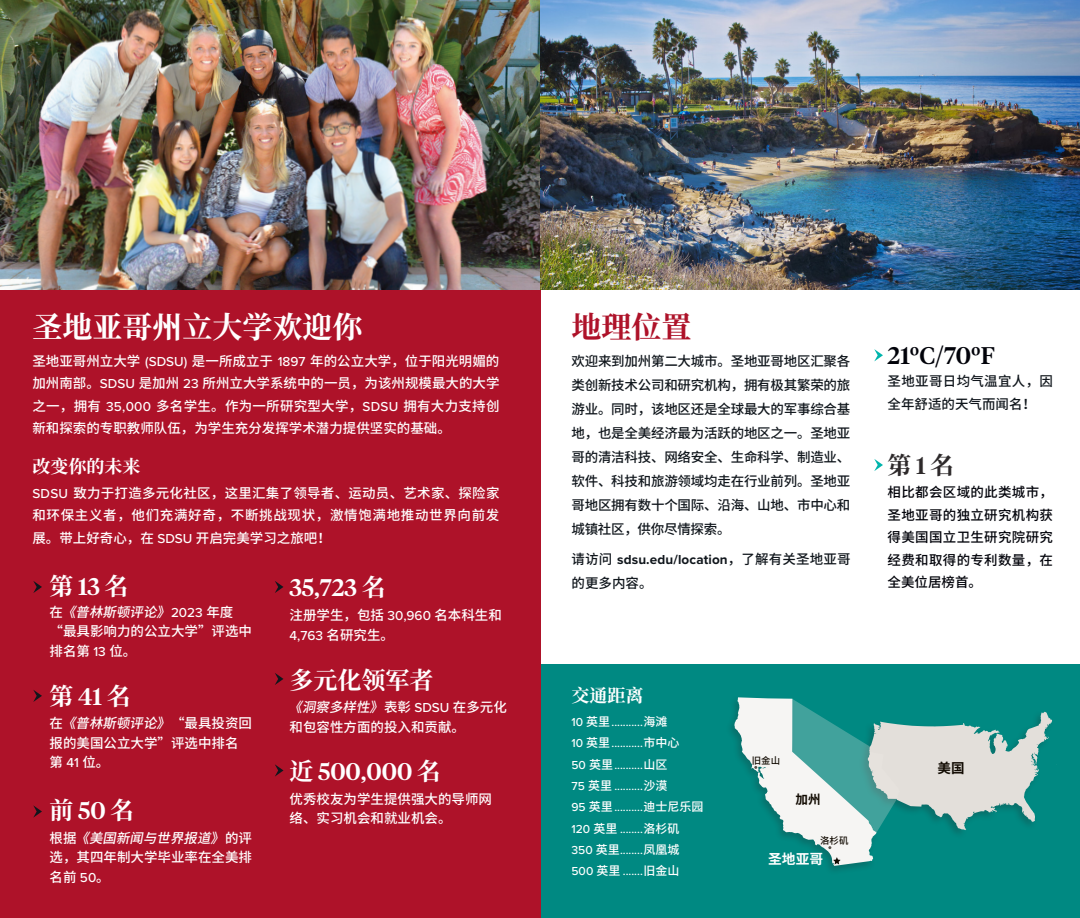
<style>
.page{position:relative;width:1080px;height:918px;background:#fff}
.page>*{position:absolute;margin:0;border:0;box-sizing:border-box;transform-origin:0 0}
.t1{font:700 30px "Noto Serif SC";color:#fff}
.t2{font:700 30px "Noto Serif SC";color:#ae1229}
.body{font:700 24px "Noto Serif SC";color:#fff}
.body-2{font:500 24px "Tiempos Headline";color:#fff}
.body-3{font:500 24px "Tiempos Headline";color:#010209}
.body-4{font:700 24px "Noto Serif SC";color:#2d292a}
.Section_Title{font:700 18px "Noto Serif SC";color:#fff}
.Body{font:700 13.8px "Noto Sans SC";color:#fff}
.Body-2{font:500 13.5px/22.5px "Noto Sans SC";letter-spacing:.02em;color:#fff;text-align:justify}
.Body-3{font:500 13.5px/24px "Noto Sans SC";letter-spacing:-.015em;color:#10161c;text-align:justify}
.body-5{font:500 13.5px/19.5px "Noto Sans SC";color:#fff}
.body-6{font:500 13.5px/22.5px "Noto Sans SC";letter-spacing:.025em;color:#010209;text-align:justify}
.Body-4{font:500 13.5px/22.5px "Noto Sans SC";letter-spacing:.01em;color:#10161c}
.Body-5{font:700 13.5px "Noto Sans SC";color:#120b02}
.Body-6{font:700 12.45px "Noto Sans SC";color:#120b02}
.body-7{font:500 12px "Proxima Nova";color:#fff}
.Body-7{font:500 9.45px "Noto Sans SC";color:#120b02}
.s1{font-family:"Proxima Nova"}
.s2{font-family:"Tiempos Headline";font-weight:500}
.s3{font-style:italic}
.s4{font-family:"Noto Serif SC";font-weight:700}
.s5{font-family:"Proxima Nova";font-weight:700}
.s6{font-family:"Noto Sans SC"}
</style>
<div class="page">
<div style="left:540px;top:664px;width:540px;height:254px;background:#008982"></div>
<div style="left:0;top:289px;width:541px;height:629px;background:#ae1229"></div>
<svg style="left:734px;top:697px;width:319px;height:169px"></svg>
<img style="left:0;top:0;width:1080px;height:289px">
<svg style="left:33px;top:581px;width:9px;height:12px"></svg>
<svg style="left:275px;top:581px;width:9px;height:12px"></svg>
<svg style="left:874px;top:349px;width:9px;height:12px"></svg>
<svg style="left:874px;top:459px;width:9px;height:12px"></svg>
<svg style="left:33px;top:690px;width:9px;height:12px"></svg>
<svg style="left:275px;top:673px;width:9px;height:12px"></svg>
<svg style="left:33px;top:805px;width:9px;height:13px"></svg>
<svg style="left:275px;top:764px;width:9px;height:13px"></svg>
<p class="t1" style="left:32px;top:310px;width:332px">圣地亚哥州立大学欢迎你</p>
<p class="Body-2" style="left:32px;top:350px;width:469px">圣地亚哥州立大学 <span class="s1">(SDSU)</span> 是一所成立于 <span class="s1">1897</span> 年的公立大学，位于阳光明媚的加州南部。<span class="s1">SDSU</span> 是加州 <span class="s1">23</span> 所州立大学系统中的一员，为该州规模最大的大学之一，拥有 <span class="s1">35,000</span> 多名学生。作为一所研究型大学，<span class="s1">SDSU</span> 拥有大力支持创新和探索的专职教师队伍，为学生充分发挥学术潜力提供坚实的基础。</p>
<p class="Section_Title" style="left:32px;top:456px;width:109px">改变你的未来</p>
<p class="Body-2" style="left:32px;top:482px;width:469px"><span class="s1">SDSU</span> 致力于打造多元化社区，这里汇集了领导者、运动员、艺术家、探险家和环保主义者，他们充满好奇，不断挑战现状，激情饱满地推动世界向前发展。带上好奇心，在 <span class="s1">SDSU</span> 开启完美学习之旅吧！</p>
<p class="body" style="left:50px;top:572px;width:81px">第 <span class="s2">13</span> 名</p>
<p class="body-5" style="left:50px;top:602px;width:204px">在<span class="s3">《普林斯顿评论》</span><span class="s1">2 0 2 3</span> 年度<br>“最具影响力的公立大学”评选中排名第 <span class="s1">13</span> 位。</p>
<p class="body" style="left:50px;top:682px;width:83px">第 <span class="s2">41</span> 名</p>
<p class="body-5" style="left:50px;top:714px;width:204px">在<span class="s3">《普林斯顿评论》</span>“ 最具投资回报的美国公立大学”评选中排名第 <span class="s1">41</span> 位。</p>
<p class="body" style="left:50px;top:797px;width:86px">前 <span class="s2">50</span> 名</p>
<p class="body-5" style="left:50px;top:828px;width:204px;text-align:justify">根据<span class="s3">《美国新闻与世界报道》</span>的评选，其四年制大学毕业率在全美排名前 <span class="s1">50</span>。</p>
<p class="body-2" style="left:290px;top:571px;width:98px">35,723 <span class="s4">名</span></p>
<p class="body-5" style="left:290px;top:606px;width:214px">注册学生，包括 <span class="s1">30,960</span> 名本科生和<br><span class="s1">4,763</span> 名研究生。</p>
<p class="body" style="left:290px;top:666px;width:145px">多元化领军者</p>
<p class="body-5" style="left:289px;top:698px;width:220px"><span class="s3">《洞察多样性》</span>表彰 <span class="s1">S DS U</span> 在多元化和包容性方面的投入和贡献。</p>
<p class="body-2" style="left:290px;top:756px;width:153px"><span class="s4">近</span> 500,000 <span class="s4">名</span></p>
<p class="body-5" style="left:290px;top:790px;width:204px">优秀校友为学生提供强大的导师网络、实习机会和就业机会。</p>
<p class="t2" style="left:572px;top:310px;width:121px">地理位置</p>
<p class="Body-3" style="left:572px;top:349px;width:280px">欢迎来到加州第二大城市。圣地亚哥地区汇聚各类创新技术公司和研究机构，拥有极其繁荣的旅游业。同时，该地区还是全球最大的军事综合基地，也是全美经济最为活跃的地区之一。圣地亚哥的清洁科技、网络安全、生命科学、制造业、软件、科技和旅游领域均走在行业前列。圣地亚哥地区拥有数十个国际、沿海、山地、市中心和城镇社区，供你尽情探索。</p>
<p class="Body-3" style="left:572px;top:548px;width:281px">请访问 <span class="s5">sdsu.edu/location</span>，了解有关圣地亚哥的更多内容。</p>
<p class="body-3" style="left:888px;top:339px;width:109px">21ºC/70ºF</p>
<p class="Body-4" style="left:888px;top:370px;width:167px">圣地亚哥日均气温宜人，因全年舒适的天气而闻名！</p>
<p class="body-4" style="left:888px;top:452px;width:68px">第 <span class="s2">1</span> 名</p>
<p class="body-6" style="left:888px;top:482px;width:167px">相比都会区域的此类城市，圣地亚哥的独立研究机构获得美国国立卫生研究院研究经费和取得的专利数量，在全美位居榜首。</p>
<p class="Section_Title" style="left:572px;top:685px;width:73px">交通距离</p>
<p class="body-7" style="left:572px;top:713px;width:97px">10 <span class="s6">英里</span> ...........<span class="s6">海滩</span></p>
<p class="body-7" style="left:572px;top:734px;width:109px">10 <span class="s6">英里</span> ...........<span class="s6">市中心</span></p>
<p class="body-7" style="left:572px;top:756px;width:97px">50 <span class="s6">英里</span> ..........<span class="s6">山区</span></p>
<p class="body-7" style="left:572px;top:777px;width:97px">75 <span class="s6">英里</span> ..........<span class="s6">沙漠</span></p>
<p class="body-7" style="left:572px;top:798px;width:133px">95 <span class="s6">英里</span> ..........<span class="s6">迪士尼乐园</span></p>
<p class="body-7" style="left:572px;top:820px;width:109px">120 <span class="s6">英里</span> ........<span class="s6">洛杉矶</span></p>
<p class="body-7" style="left:572px;top:841px;width:109px">350 <span class="s6">英里</span> ........<span class="s6">凤凰城</span></p>
<p class="body-7" style="left:572px;top:862px;width:109px">500 <span class="s6">英里</span> .......<span class="s6">旧金山</span></p>
<p class="Body-7" style="left:752px;top:755px;width:30px">旧金山</p>
<p class="Body-6" style="left:796px;top:793px;width:26px">加州</p>
<p class="Body-7" style="left:820px;top:835px;width:30px">洛杉矶</p>
<p class="Body" style="left:768px;top:852px;width:56px">圣地亚哥</p>
<p class="Body-5" style="left:938px;top:761px;width:29px">美国</p>
</div>
